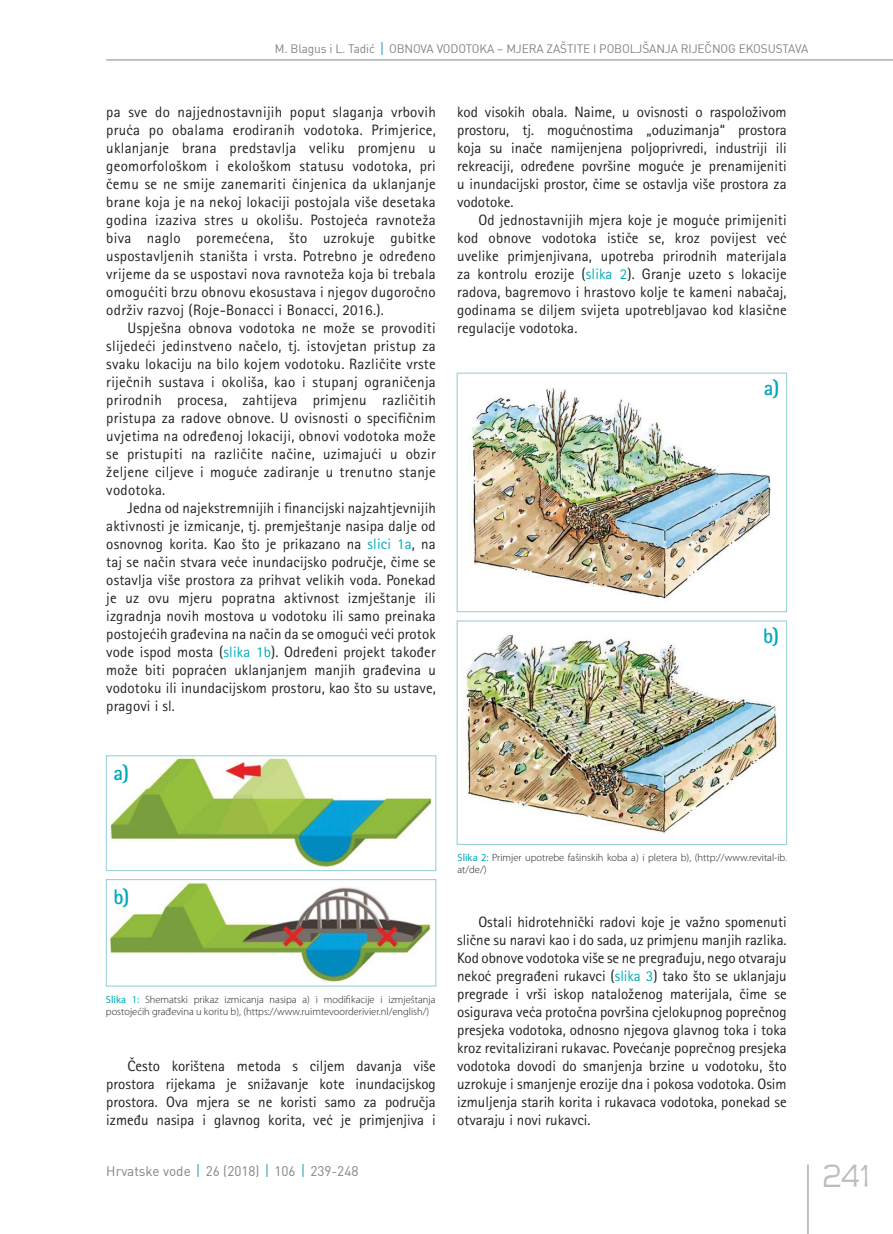
<style>
.page{position:relative;width:893px;height:1234px;background:#fff}
.page>*{position:absolute;margin:0;border:0;box-sizing:border-box;transform-origin:0 0}
.t1{font:300 36px "Teen";color:#bbbdc0}
.t2{font:700 21px "Rotis Sans Serifklemy";color:#00aab9}
.t3{font:15px/18px "Rotis Sans Serifklemy";letter-spacing:.01em;color:#231f20;text-align:justify}
.t4{font:13.5px "DIN";color:#808285}
.t5{font:12px "DIN";letter-spacing:-.01em;color:#808285}
.t6{font:300 10.5px/12px "Myriad Pro";color:#231f20}
.s1{color:#00aab9}
.s2{font-weight:400;color:#00aab9}
</style>
<div class="page">
<hr style="left:808px;top:1164px;width:1px;height:69px;background:#808285">
<hr style="left:106px;top:60px;width:787px;height:1px;background:#808285">
<svg style="left:198px;top:1164px;width:1px;height:12px"></svg>
<svg style="left:266px;top:1164px;width:2px;height:12px"></svg>
<svg style="left:302px;top:1164px;width:2px;height:12px"></svg>
<svg style="left:381px;top:42px;width:2px;height:12px"></svg>
<img style="left:110px;top:757px;width:322px;height:111px">
<div style="left:106px;top:755px;width:330px;height:115px;border:1px solid #90ccd5"></div>
<img style="left:109px;top:882px;width:322px;height:102px">
<div style="left:106px;top:879px;width:330px;height:107px;border:1px solid #90ccd5"></div>
<img style="left:469px;top:388px;width:302px;height:211px">
<div style="left:457px;top:373px;width:330px;height:239px;border:1px solid #90ccd5"></div>
<img style="left:466px;top:635px;width:311px;height:199px">
<div style="left:457px;top:620px;width:330px;height:224px;border:1px solid #90ccd5"></div>
<p class="t5" style="left:275px;top:41px;width:535px">M. Blagus i L. Tadić OBNOVA VODOTOKA – MJERA ZAŠTITE I POBOLJŠANJA RIJEČNOG EKOSUSTAVA</p>
<p class="t3" style="left:106px;top:102px;width:331px">pa sve do najjednostavnijih poput slaganja vrbovih pruća po obalama erodiranih vodotoka. Primjerice, uklanjanje brana predstavlja veliku promjenu u geomorfološkom i ekološkom statusu vodotoka, pri čemu se ne smije zanemariti činjenica da uklanjanje brane koja je na nekoj lokaciji postojala više desetaka godina izaziva stres u okolišu. Postojeća ravnoteža biva naglo poremećena, što uzrokuje gubitke uspostavljenih staništa i vrsta. Potrebno je određeno vrijeme da se uspostavi nova ravnoteža koja bi trebala omogućiti brzu obnovu ekosustava i njegov dugoročno održiv razvoj (Roje-Bonacci i Bonacci, 2016.).</p>
<p class="t3" style="left:106px;top:318px;width:331px;text-indent:21px">Uspješna obnova vodotoka ne može se provoditi slijedeći jedinstveno načelo, tj. istovjetan pristup za svaku lokaciju na bilo kojem vodotoku. Različite vrste riječnih sustava i okoliša, kao i stupanj ograničenja prirodnih procesa, zahtijeva primjenu različitih pristupa za radove obnove. U ovisnosti o specifičnim uvjetima na određenoj lokaciji, obnovi vodotoka može se pristupiti na različite načine, uzimajući u obzir željene ciljeve i moguće zadiranje u trenutno stanje vodotoka.</p>
<p class="t3" style="left:106px;top:498px;width:331px;text-indent:21px">Jedna od najekstremnijih i financijski najzahtjevnijih aktivnosti je izmicanje, tj. premještanje nasipa dalje od osnovnog korita. Kao što je prikazano na <span class="s1">slici 1a</span>, na taj se način stvara veće inundacijsko područje, čime se ostavlja više prostora za prihvat velikih voda. Ponekad je uz ovu mjeru popratna aktivnost izmještanje ili izgradnja novih mostova u vodotoku ili samo preinaka postojećih građevina na način da se omogući veći protok vode ispod mosta (<span class="s1">slika 1b</span>). Određeni projekt također može biti popraćen uklanjanjem manjih građevina u vodotoku ili inundacijskom prostoru, kao što su ustave, pragovi i sl.</p>
<h2 class="t2" style="left:113px;top:759px;width:17px">a)</h2>
<p class="t3" style="left:457px;top:102px;width:331px">kod visokih obala. Naime, u ovisnosti o raspoloživom prostoru, tj. mogućnostima „oduzimanja“ prostora koja su inače namijenjena poljoprivredi, industriji ili rekreaciji, određene površine moguće je prenamijeniti u inundacijski prostor, čime se ostavlja više prostora za vodotoke.</p>
<p class="t3" style="left:457px;top:210px;width:331px;text-indent:21px">Od jednostavnijih mjera koje je moguće primijeniti kod obnove vodotoka ističe se, kroz povijest već uvelike primjenjivana, upotreba prirodnih materijala za kontrolu erozije (<span class="s1">slika 2</span>). Granje uzeto s lokacije radova, bagremovo i hrastovo kolje te kameni nabačaj, godinama se diljem svijeta upotrebljavao kod klasične regulacije vodotoka.</p>
<h2 class="t2" style="left:764px;top:374px;width:17px">a)</h2>
<h2 class="t2" style="left:763px;top:622px;width:18px">b)</h2>
<h2 class="t2" style="left:113px;top:883px;width:18px">b)</h2>
<p class="t6" style="left:106px;top:993px;width:331px"><span class="s2">Slika 1:</span> Shematski prikaz izmicanja nasipa a) i modifikacije i izmještanja postojećih građevina u koritu b), (https://www.ruimtevoorderivier.nl/english/)</p>
<p class="t3" style="left:106px;top:1056px;width:331px;text-indent:21px">Često korištena metoda s ciljem davanja više prostora rijekama je snižavanje kote inundacijskog prostora. Ova mjera se ne koristi samo za područja između nasipa i glavnog korita, već je primjenjiva i</p>
<p class="t4" style="left:106px;top:1161px;width:254px">Hrvatske vode 26 (2018) 106 239-248</p>
<p class="t6" style="left:457px;top:852px;width:331px"><span class="s2">Slika 2:</span> Primjer upotrebe fašinskih koba a) i pletera b), (http://www.revital-ib. at/de/)</p>
<p class="t3" style="left:457px;top:912px;width:331px;text-indent:21px">Ostali hidrotehnički radovi koje je važno spomenuti slične su naravi kao i do sada, uz primjenu manjih razlika.<br>Kod obnove vodotoka više se ne pregrađuju, nego otvaraju nekoć pregrađeni rukavci (<span class="s1">slika 3</span>) tako što se uklanjaju pregrade i vrši iskop nataloženog materijala, čime se osigurava veća protočna površina cjelokupnog poprečnog presjeka vodotoka, odnosno njegova glavnog toka i toka kroz revitalizirani rukavac. Povećanje poprečnog presjeka vodotoka dovodi do smanjenja brzine u vodotoku, što uzrokuje i smanjenje erozije dna i pokosa vodotoka. Osim izmuljenja starih korita i rukavaca vodotoka, ponekad se otvaraju i novi rukavci.</p>
<h1 class="t1" style="left:821px;top:1156px;width:50px">241</h1>
</div>
